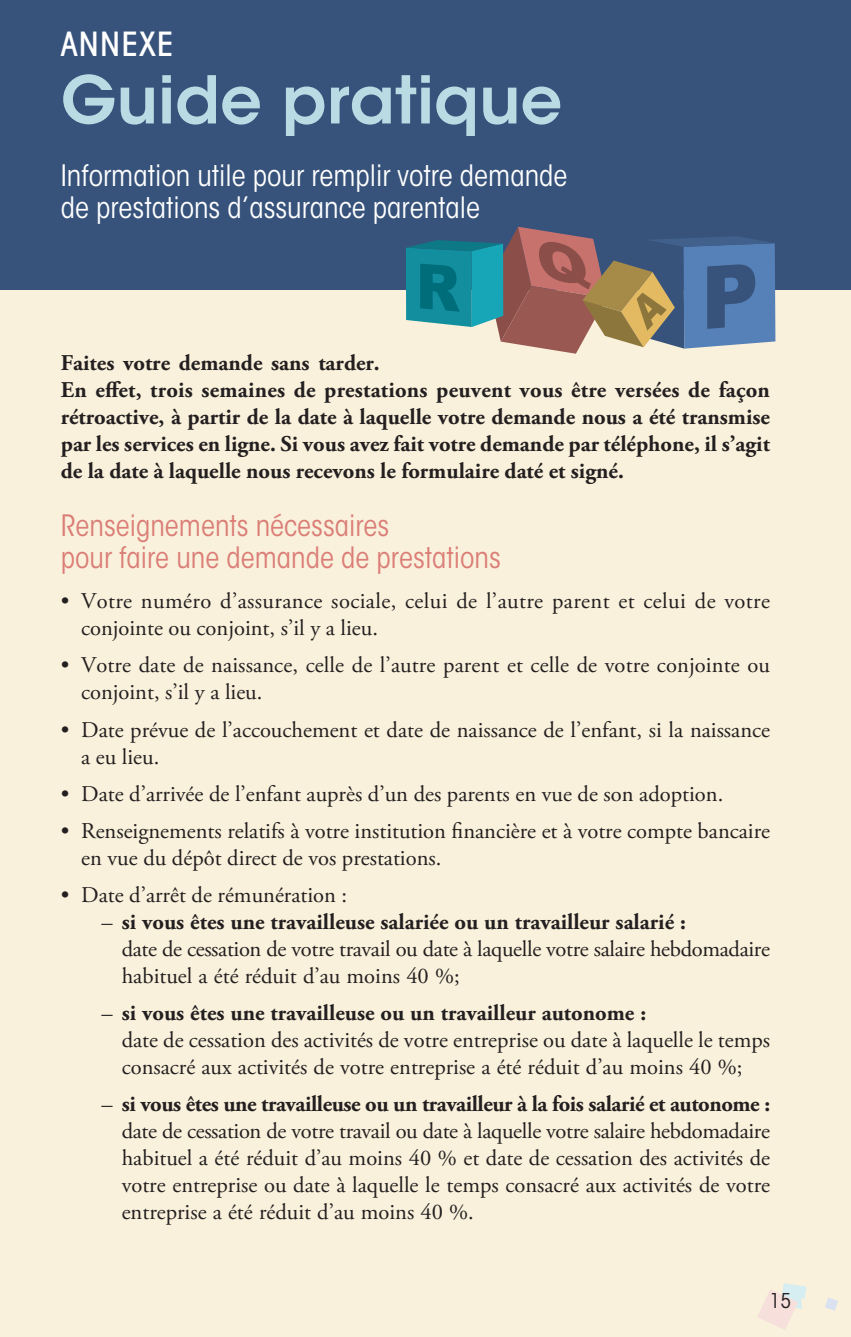
<style>
.page{position:relative;width:851px;height:1337px;background:#fff}
.page>*{position:absolute;margin:0;border:0;box-sizing:border-box;transform-origin:0 0}
.t1{font:600 65.25px "ITC Avant Garde Std";color:#b9dce4}
.t2{font:500 condensed 33.75px "Avant Garde";letter-spacing:.025em;color:#fff}
.t3{font:condensed 29.25px/31.5px "ITC Avant Garde Std";color:#fff}
.t4{font:condensed 29.25px/31.5px "ITC Avant Garde Std";color:#db7d77}
.t5{font:22.5px/27px "Adobe Garamond Pro";color:#231f20}
.t6{font:700 22.5px/27px "Adobe Garamond Pro";color:#231f20}
.t7{font:22.5px/27px "Adobe Garamond Pro";letter-spacing:.02em;color:#231f20}
.t8{font:condensed 20.25px "ITC Avant Garde Std";color:#231f20}
.s1{font-weight:700}
</style>
<div class="page">
<div style="left:0;top:231px;width:850px;height:1105px;background:#f9f1db"></div>
<svg style="left:758px;top:1283px;width:80px;height:47px"></svg>
<div style="left:0;top:0;width:850px;height:289px;background:#37537b"></div>
<svg style="left:406px;top:227px;width:369px;height:127px"></svg>
<h2 class="t2" style="left:61px;top:23px;width:114px">ANNEXE</h2>
<h1 class="t1" style="left:61px;top:58px;width:503px">Guide pratique</h1>
<h3 class="t3" style="left:61px;top:160px;width:508px">Information utile pour remplir votre demande de prestations d’assurance parentale</h3>
<p class="t6" style="left:61px;top:350px;width:710px">Faites votre demande sans tarder.<br>En effet, trois semaines de prestations peuvent vous être versées de façon rétroactive, à partir de la date à laquelle votre demande nous a été transmise par les services en ligne. Si vous avez fait votre demande par téléphone, il s’agit de la date à laquelle nous recevons le formulaire daté et signé.</p>
<h3 class="t4" style="left:61px;top:510px;width:441px">Renseignements nécessaires<br>pour faire une demande de prestations</h3>
<p class="t7" style="left:81px;top:588px;width:690px;text-indent:-20px">• Votre numéro d’assurance sociale, celui de l’autre parent et celui de votre conjointe ou conjoint, s’il y a lieu.</p>
<p class="t5" style="left:81px;top:652px;width:690px;text-indent:-20px">• Votre date de naissance, celle de l’autre parent et celle de votre conjointe ou conjoint, s’il y a lieu.</p>
<p class="t5" style="left:81px;top:717px;width:690px;text-indent:-20px">• Date prévue de l’accouchement et date de naissance de l’enfant, si la naissance a eu lieu.</p>
<p class="t5" style="left:61px;top:781px;width:663px">• Date d’arrivée de l’enfant auprès d’un des parents en vue de son adoption.</p>
<p class="t5" style="left:81px;top:818px;width:690px;text-indent:-20px">• Renseignements relatifs à votre institution financière et à votre compte bancaire en vue du dépôt direct de vos prestations.</p>
<p class="t5" style="left:61px;top:882px;width:288px">• Date d’arrêt de rémunération :</p>
<p class="t5" style="left:122px;top:909px;width:649px;text-indent:-20px">– <span class="s1">si vous êtes une travailleuse salariée ou un travailleur salarié :<br></span>date de cessation de votre travail ou date à laquelle votre salaire hebdomadaire habituel a été réduit d’au moins 40 %;</p>
<p class="t5" style="left:122px;top:1000px;width:649px;text-indent:-20px">– <span class="s1">si vous êtes une travailleuse ou un travailleur autonome :<br></span>date de cessation des activités de votre entreprise ou date à laquelle le temps consacré aux activités de votre entreprise a été réduit d’au moins 40 %;</p>
<p class="t5" style="left:122px;top:1091px;width:650px;text-align:justify;text-indent:-20px">– <span class="s1">si vous êtes une travailleuse ou un travailleur à la fois salarié et autonome : </span>date de cessation de votre travail ou date à laquelle votre salaire hebdomadaire habituel a été réduit d’au moins 40 % et date de cessation des activités de votre entreprise ou date à laquelle le temps consacré aux activités de votre entreprise a été réduit d’au moins 40 %.</p>
<p class="t8" style="left:770px;top:1288px;width:23px">15</p>
</div>
